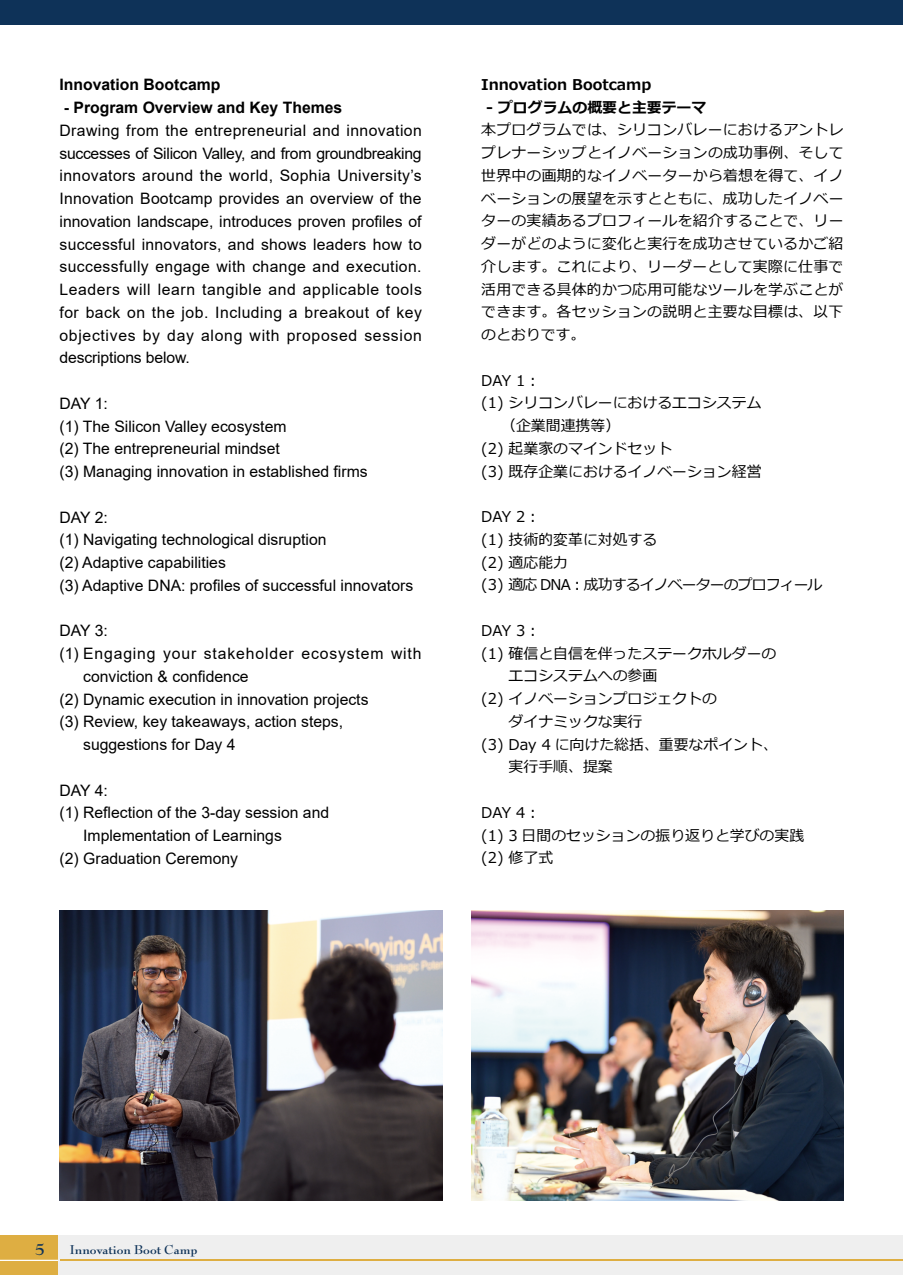
<style>
.page{position:relative;width:903px;height:1275px;background:#fff}
.page>*{position:absolute;margin:0;border:0;box-sizing:border-box;transform-origin:0 0}
.t1{font:700 17.5px "Bernhard Modern Std";color:#0e3258}
.t2{font:15.75px/22.8px "Arial";color:#000}
.t3{font:700 15.75px "Arial";color:#000}
.t4{font:15.75px "Arial";letter-spacing:.055em;color:#000}
.t5{font:14.88px/22.8px "Meiryo";color:#000;text-align:justify}
.t6{font:14.88px/22.8px "Meiryo";letter-spacing:-.06em;color:#000}
.t7{font:700 14.88px "Meiryo";color:#000}
.t8{font:700 14px "Bernhard Modern Std";color:#0e3258}
</style>
<div class="page">
<div style="left:0;top:1235px;width:903px;height:40px;background:#efefef"></div>
<div style="left:0;top:1235px;width:58px;height:40px;background:#deae42"></div>
<div style="left:0;top:0;width:903px;height:25px;background:#0e3258"></div>
<hr style="left:60px;top:1260px;width:843px;height:1px;background:#deae42">
<hr style="left:0;top:1260px;width:58px;height:1px;background:#fff">
<img style="left:60px;top:910px;width:382px;height:290px">
<img style="left:472px;top:910px;width:371px;height:290px">
<p class="t3" style="left:60px;top:74px;width:163px">Innovation Bootcamp</p>
<p class="t3" style="left:64px;top:97px;width:280px">- Program Overview and Key Themes</p>
<p class="t2" style="left:60px;top:119px;width:364px;text-align:justify">Drawing from the entrepreneurial and innovation successes of Silicon Valley, and from groundbreaking innovators around the world, Sophia University’s Innovation Bootcamp provides an overview of the innovation landscape, introduces proven profiles of successful innovators, and shows leaders how to successfully engage with change and execution.<br>Leaders will learn tangible and applicable tools for back on the job. Including a breakout of key objectives by day along with proposed session descriptions below.</p>
<p class="t2" style="left:60px;top:392px;width:310px">DAY 1:<br>(1) The Silicon Valley ecosystem<br>(2) The entrepreneurial mindset<br>(3) Managing innovation in established firms</p>
<p class="t2" style="left:60px;top:506px;width:355px">DAY 2:<br>(1) Navigating technological disruption<br>(2) Adaptive capabilities<br>(3) Adaptive DNA: profiles of successful innovators</p>
<p class="t2" style="left:60px;top:619px;width:50px">DAY 3:</p>
<p class="t4" style="left:60px;top:643px;width:363px">(1) Engaging your stakeholder ecosystem with</p>
<p class="t2" style="left:83px;top:665px;width:167px">conviction &amp; confidence</p>
<p class="t2" style="left:60px;top:688px;width:310px">(2) Dynamic execution in innovation projects</p>
<p class="t2" style="left:60px;top:710px;width:285px">(3) Review, key takeaways, action steps,</p>
<p class="t2" style="left:83px;top:733px;width:154px">suggestions for Day 4</p>
<p class="t2" style="left:60px;top:779px;width:50px">DAY 4:</p>
<p class="t2" style="left:60px;top:801px;width:271px">(1) Reflection of the 3-day session and</p>
<p class="t2" style="left:83px;top:824px;width:200px">Implementation of Learnings</p>
<p class="t2" style="left:60px;top:847px;width:180px">(2) Graduation Ceremony</p>
<p class="t7" style="left:481px;top:74px;width:172px">Innovation Bootcamp</p>
<p class="t7" style="left:486px;top:97px;width:222px">- プログラムの概要と主要テーマ</p>
<p class="t5" style="left:481px;top:119px;width:364px">本プログラムでは、シリコンバレーにおけるアントレプレナーシップとイノベーションの成功事例、そして世界中の画期的なイノベーターから着想を得て、イノベーションの展望を示すとともに、成功したイノベーターの実績あるプロフィールを紹介することで、リーダーがどのように変化と実行を成功させているかご紹介します。これにより、リーダーとして実際に仕事で活用できる具体的かつ応用可能なツールを学ぶことができます。各セッションの説明と主要な目標は、以下のとおりです。</p>
<p class="t5" style="left:481px;top:370px;width:61px">DAY 1：</p>
<p class="t5" style="left:481px;top:392px;width:282px">(1) シリコンバレーにおけるエコシステム</p>
<p class="t5" style="left:501px;top:415px;width:120px">（企業間連携等）</p>
<p class="t5" style="left:481px;top:438px;width:192px">(2) 起業家のマインドセット</p>
<p class="t5" style="left:481px;top:461px;width:282px">(3) 既存企業におけるイノベーション経営</p>
<p class="t6" style="left:481px;top:506px;width:343px">DAY 2：<br>(1) 技術的変革に対処する<br>(2) 適応能力<br>(3) 適応 DNA：成功するイノベーターのプロフィール</p>
<p class="t5" style="left:481px;top:620px;width:61px">DAY 3：</p>
<p class="t5" style="left:481px;top:643px;width:297px">(1) 確信と自信を伴ったステークホルダーの</p>
<p class="t5" style="left:509px;top:665px;width:150px">エコシステムへの参画</p>
<p class="t5" style="left:481px;top:688px;width:237px">(2) イノベーションプロジェクトの</p>
<p class="t5" style="left:509px;top:711px;width:135px">ダイナミックな実行</p>
<p class="t5" style="left:481px;top:734px;width:298px">(3) Day 4 に向けた総括、重要なポイント、</p>
<p class="t5" style="left:509px;top:756px;width:106px">実行手順、提案</p>
<p class="t5" style="left:481px;top:802px;width:324px;text-align:left">DAY 4：<br>(1) 3 日間のセッションの振り返りと学びの実践(2) 修了式</p>
<p class="t1" style="left:35px;top:1240px;width:12px">5</p>
<p class="t8" style="left:70px;top:1242px;width:129px">Innovation Boot Camp</p>
</div>
